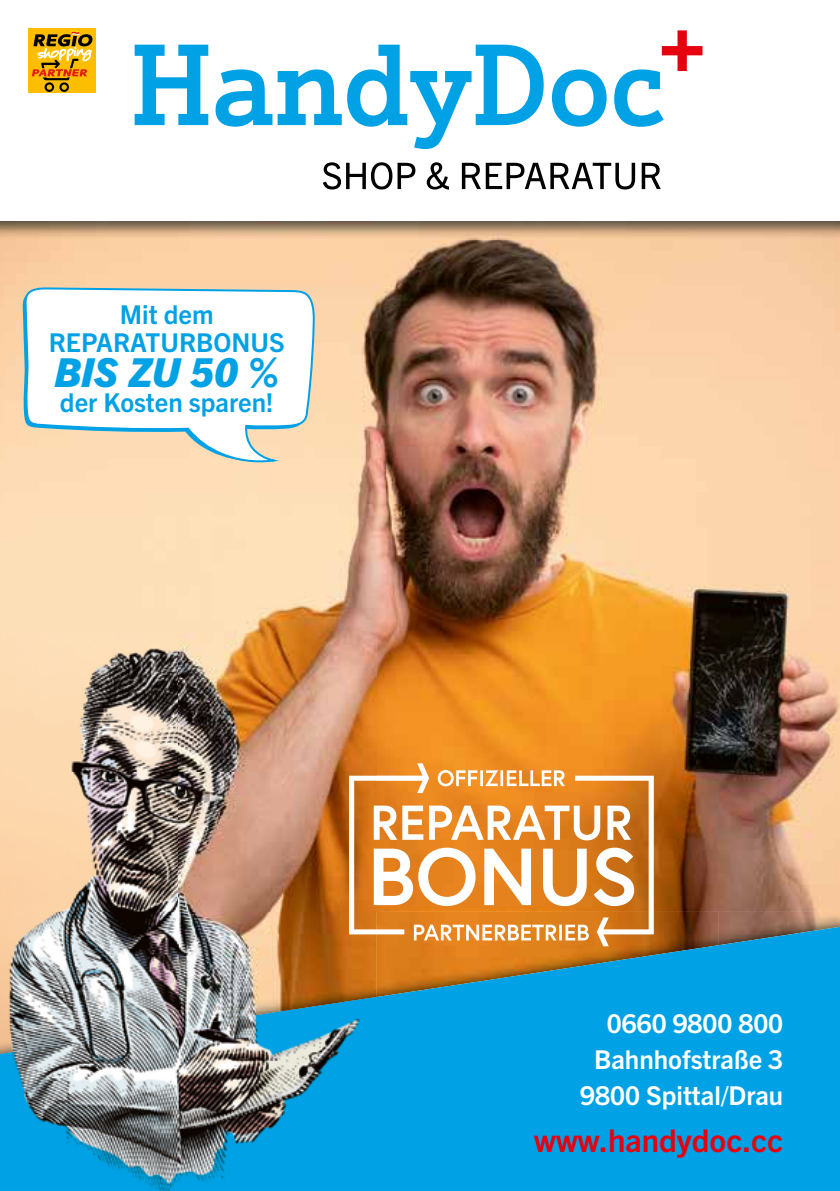
<style>
.page{position:relative;width:840px;height:1191px;background:#fff}
.page>*{position:absolute;margin:0;border:0;box-sizing:border-box;transform-origin:0 0}
.t1{font:italic 800 40px "Trade Gothic Next LT Pro";color:#00a1e5}
.t2{font:700 31.4px "Trade Gothic Next LT Pro";color:#e7000e}
.t3{font:700 26px/36px "Trade Gothic Next LT Pro";color:#fff;text-align:right}
.t4{font:700 26px/28px "Trade Gothic Next LT Pro";color:#00a1e5;text-align:center}
</style>
<div class="page">
<img style="left:0;top:221px;width:839px;height:691px">
<img style="left:653px;top:912px;width:65px;height:14px">
<img style="left:718px;top:912px;width:121px;height:14px">
<svg style="left:376px;top:926px;width:463px;height:265px;fill:#00a1e5"></svg>
<svg style="left:134px;top:45px;width:74px;height:80px"></svg>
<svg style="left:215px;top:69px;width:126px;height:58px"></svg>
<svg style="left:347px;top:45px;width:196px;height:104px"></svg>
<svg style="left:551px;top:69px;width:55px;height:58px"></svg>
<svg style="left:614px;top:30px;width:88px;height:97px"></svg>
<svg style="left:322px;top:162px;width:338px;height:28px"></svg>
<img style="left:0;top:633px;width:376px;height:279px">
<img style="left:0;top:912px;width:179px;height:115px">
<img style="left:179px;top:912px;width:197px;height:85px">
<img style="left:0;top:1027px;width:178px;height:164px">
<img style="left:178px;top:997px;width:198px;height:194px">
<svg style="left:349px;top:763px;width:304px;height:183px"></svg>
<svg style="left:23px;top:286px;width:293px;height:179px"></svg>
<div style="left:28px;top:28px;width:68px;height:65px;background:#fdbd00"></div>
<svg style="left:32px;top:30px;width:61px;height:62px"></svg>
<p class="t4" style="left:49px;top:299px;width:237px">Mit dem<br>REPARATURBONUS</p>
<h1 class="t1" style="left:54px;top:344px;width:226px">BIS ZU 50 %</h1>
<p class="t4" style="left:60px;top:386px;width:215px">der Kosten sparen!</p>
<p class="t3" style="left:580px;top:1004px;width:204px">0660 9800 800<br>Bahnhofstraße 3<br>9800 Spittal/Drau</p>
<p class="t2" style="left:534px;top:1118px;width:250px">www.handydoc.cc</p>
</div>
